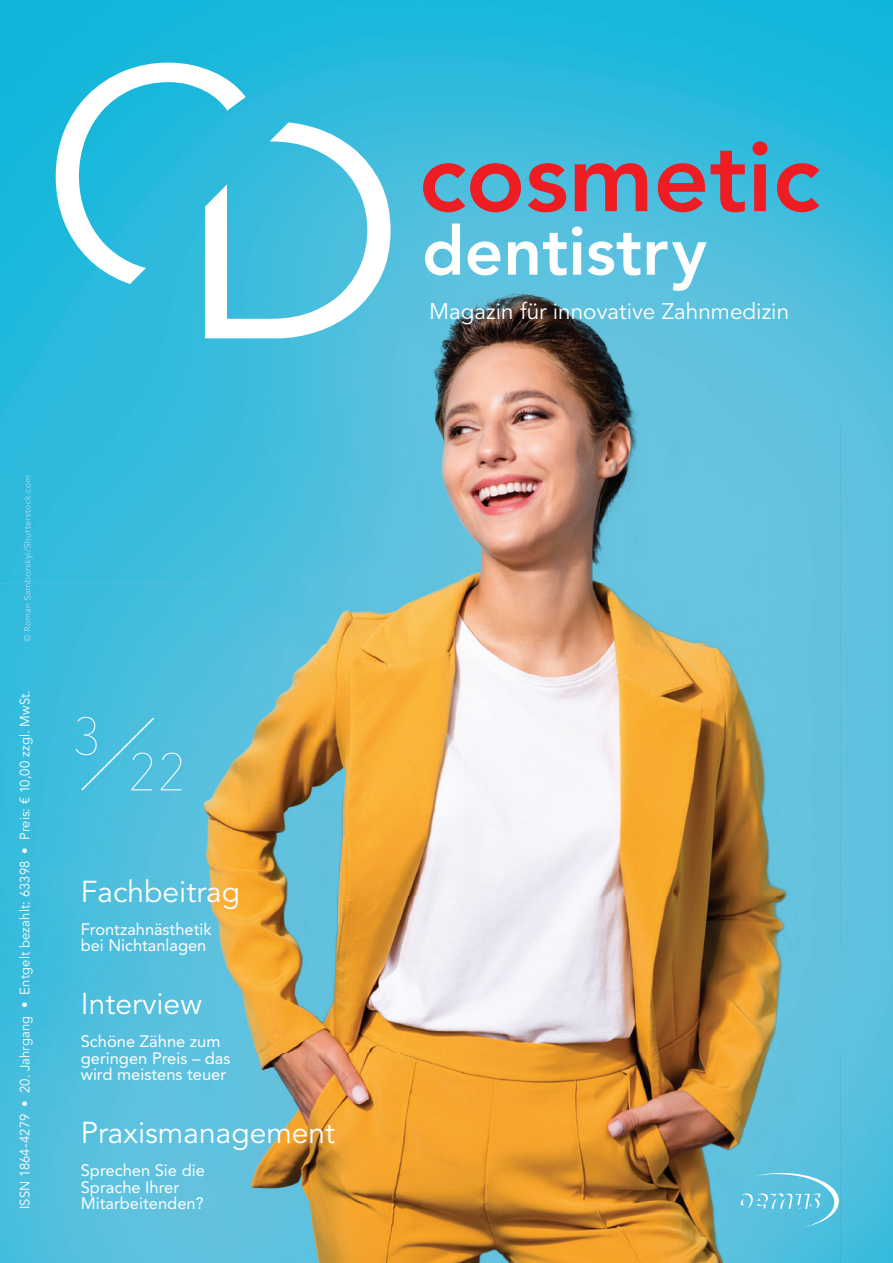
<style>
.page{position:relative;width:893px;height:1263px;background:#fff}
.page>*{position:absolute;margin:0;border:0;box-sizing:border-box;transform-origin:0 0}
.t1{font:800 97.5px "Avenir LT Std";color:#ee1d23}
.t2{font:800 67.5px "Avenir LT Std";color:#fff}
.t3{font:200 52.5px "Avenir Next";color:#fff}
.t4{font:30px "Avenir LT Std";color:#fff}
.t5{font:22.5px "Avenir LT Std";color:#fff}
.t6{font:16.5px/16.5px "Avenir LT Std";color:#fff}
.t7{font:13.5px "Avenir LT Std";letter-spacing:.005em;color:#fff}
</style>
<div class="page">
<img style="left:0;top:0;width:893px;height:1263px">
<img style="left:24px;top:476px;width:9px;height:165px">
<svg style="left:741px;top:1173px;width:98px;height:54px;background:#66c6e1"></svg>
<svg style="left:56px;top:63px;width:335px;height:275px"></svg>
<div style="left:81px;top:718px;width:73px;height:72px;background:#49bede"></div>
<h1 class="t1" style="left:419px;top:120px;width:402px">cosmetic</h1>
<h2 class="t2" style="left:422px;top:211px;width:286px">dentistry</h2>
<h3 class="t5" style="left:429px;top:298px;width:362px">Magazin für innovative Zahnmedizin</h3>
<p class="t7" style="left:17px;top:1209px;width:520px;rotate:-90deg">ISSN 1864-4279 • 20. Jahrgang • Entgelt bezahlt: 63398 • Preis: € 10,00 zzgl. MwSt.</p>
<h3 class="t3" style="left:72px;top:692px;width:31px">3</h3>
<h3 class="t3" style="left:128px;top:728px;width:60px">22</h3>
<h3 class="t4" style="left:81px;top:874px;width:161px">Fachbeitrag</h3>
<p class="t6" style="left:81px;top:921px;width:132px">Frontzahnästhetik bei Nichtanlagen</p>
<h3 class="t4" style="left:81px;top:986px;width:123px">Interview</h3>
<p class="t6" style="left:81px;top:1033px;width:151px">Schöne Zähne zum geringen Preis – das wird meistens teuer</p>
<h3 class="t4" style="left:81px;top:1115px;width:256px">Praxismanagement</h3>
<p class="t6" style="left:81px;top:1162px;width:126px">Sprechen Sie die<br>Sprache Ihrer<br>Mitarbeitenden?</p>
</div>
